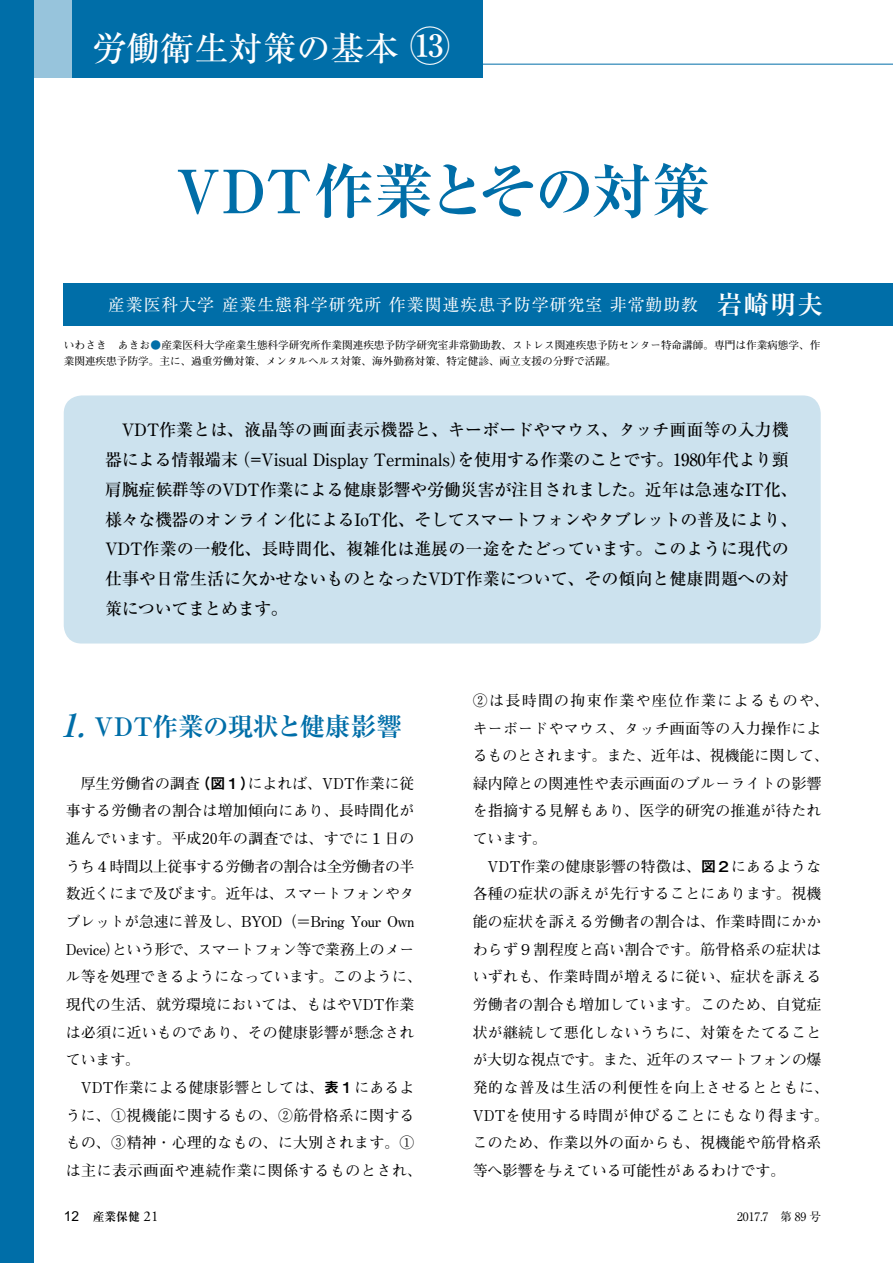
<style>
.page{position:relative;width:893px;height:1263px;background:#fff}
.page>*{position:absolute;margin:0;border:0;box-sizing:border-box;transform-origin:0 0}
.t1{font:59.55px "Ryumin Pro Bold 90 pv RKSJ V";letter-spacing:-.025em;color:#006ea8}
.t2{font:34.05px "Ryumin Pro Medium 90 pv RKSJ H";color:#fff}
.t3{font:25.5px "Ryumin Pro Bold 90 pv RKSJ V";letter-spacing:-.02em;color:#006ea8}
.t4{font:16.95px/29.7px "Ryumin Pro Medium 90 pv RKSJ H";letter-spacing:-.015em;color:#000}
.t5{font:16.95px "Ryumin Pro Regular 90 pv RKSJ V";letter-spacing:.05em;color:#fff}
.t6{font:14.85px/27.6px "Futo Min A101 Pro Bold 90 pv RKSJ V";letter-spacing:.02em;color:#000}
.t7{font:11.7px "Ryumin Pro Regular 90 pv RKSJ V";color:#000}
.t8{font:11.7px "Ryumin Pro Bold 90 pv RKSJ V";color:#000}
.t9{font:10.65px/15.9px "Futo Min A101 Pro Bold 90 pv RKSJ V";color:#000}
.s1{font-size:40.35px}
.s2{font-family:"Ryumin Pro Bold 90 pv RKSJ V";font-size:25.5px}
.s3{color:#006ea8}
.s4{font-style:italic;font-size:31.95px}
.s5{font-family:"Midashi Go Pro MB31 90 pv RKSJ H"}
.s6{font-family:"Arial";font-size:13.8px}
.s7{font-family:"Adobe Garamond Pro";font-size:14.85px}
</style>
<div class="page">
<div style="left:64px;top:395px;width:757px;height:248px;background:#cce2ee;border-radius:18px"></div>
<div style="left:0;top:0;width:80px;height:77px;background:#97c4dc"></div>
<hr style="left:264px;top:64px;width:629px;height:1px;background:#006ea8">
<div style="left:0;top:0;width:34px;height:1263px;background:#006ea8"></div>
<div style="left:72px;top:0;width:410px;height:77px;background:#006ea8"></div>
<div style="left:63px;top:283px;width:830px;height:43px;background:#006ea8"></div>
<h2 class="t2" style="left:92px;top:35px;width:359px">労働衛生対策の基本 <span class="s1">⑬</span></h2>
<h1 class="t1" style="left:176px;top:168px;width:536px">VDT作業とその対策</h1>
<p class="t5" style="left:108px;top:298px;width:716px">産業医科大学 産業生態科学研究所 作業関連疾患予防学研究室 非常勤助教　<span class="s2">岩崎明夫</span></p>
<p class="t9" style="left:64px;top:339px;width:758px">いわさき　あきお<span class="s3">●</span>産業医科大学産業生態科学研究所作業関連疾患予防学研究室非常勤助教、ストレス関連疾患予防センター特命講師。専門は作業病態学、作業関連疾患予防学。主に、過重労働対策、メンタルヘルス対策、海外勤務対策、特定健診、両立支援の分野で活躍。</p>
<p class="t4" style="left:105px;top:417px;width:694px">　VDT作業とは、液晶等の画面表示機器と、キーボードやマウス、タッチ画面等の入力機器による情報端末（=Visual Display Terminals）を使用する作業のことです。1980年代より頸肩腕症候群等のVDT作業による健康影響や労働災害が注目されました。近年は急速なIT化、様々な機器のオンライン化によるIoT化、そしてスマートフォンやタブレットの普及により、VDT作業の一般化、長時間化、複雑化は進展の一途をたどっています。このように現代の仕事や日常生活に欠かせないものとなったVDT作業について、その傾向と健康問題への対策についてまとめます。</p>
<h3 class="t3" style="left:60px;top:716px;width:343px"><span class="s4">1.</span>VDT作業の現状と健康影響</h3>
<p class="t6" style="left:66px;top:771px;width:358px">　厚生労働省の調査<span class="s5">（図１）</span>によれば、VDT作業に従事する労働者の割合は増加傾向にあり、長時間化が進んでいます。平成20年の調査では、すでに１日のうち４時間以上従事する労働者の割合は全労働者の半数近くにまで及びます。近年は、スマートフォンやタブレットが急速に普及し、BYOD（＝Bring Your Own<br>Device）という形で、スマートフォン等で業務上のメール等を処理できるようになっています。このように、現代の生活、就労環境においては、もはやVDT作業は必須に近いものであり、その健康影響が懸念されています。<br>　VDT作業による健康影響としては、<span class="s5">表１</span>にあるように、①視機能に関するもの、②筋骨格系に関するもの、③精神・心理的なもの、に大別されます。①は主に表示画面や連続作業に関係するものとされ、</p>
<p class="t6" style="left:473px;top:688px;width:358px">②は長時間の拘束作業や座位作業によるものや、キーボードやマウス、タッチ画面等の入力操作によるものとされます。また、近年は、視機能に関して、緑内障との関連性や表示画面のブルーライトの影響を指摘する見解もあり、医学的研究の推進が待たれています。<br>　VDT作業の健康影響の特徴は、<span class="s5">図２</span>にあるような各種の症状の訴えが先行することにあります。視機能の症状を訴える労働者の割合は、作業時間にかかわらず９割程度と高い割合です。筋骨格系の症状はいずれも、作業時間が増えるに従い、症状を訴える労働者の割合も増加しています。このため、自覚症状が継続して悪化しないうちに、対策をたてることが大切な視点です。また、近年のスマートフォンの爆発的な普及は生活の利便性を向上させるとともに、<br>VDTを使用する時間が伸びることにもなり得ます。このため、作業以外の面からも、視機能や筋骨格系等へ影響を与えている可能性があるわけです。</p>
<p class="t8" style="left:64px;top:1212px;width:96px"><span class="s6">12</span> 産業保健 <span class="s7">21</span></p>
<p class="t7" style="left:737px;top:1212px;width:86px">2017.7　第 89 号</p>
</div>
